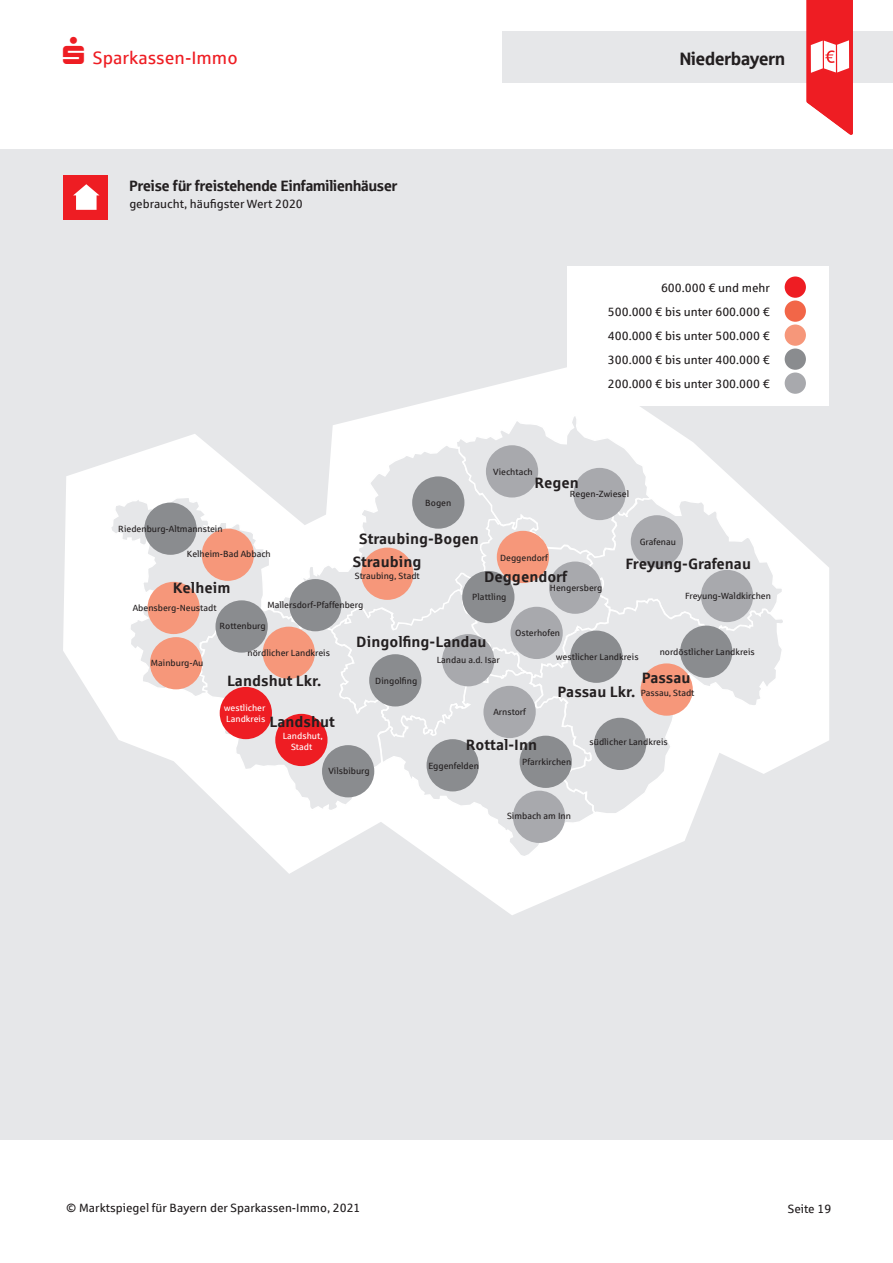
<style>
.page{position:relative;width:893px;height:1263px;background:#fff}
.page>*{position:absolute;margin:0;border:0;box-sizing:border-box;transform-origin:0 0}
.t1{font:18px "Sparkasse Rg";color:#ee1d23}
.t2{font:18px "Sparkasse Head";color:#231f20}
.t3{font:700 15px "Sparkasse Rg";color:#231f20}
.t4{font:15px "Sparkasse Head";color:#231f20}
.t5{font:12px/24px "Sparkasse Rg";color:#231f20;text-align:justify}
.t6{font:9px "Sparkasse Rg";color:#231f20}
.t7{font:9px/10.8px "Sparkasse Rg";color:#fff}
</style>
<div class="page">
<div style="left:0;top:149px;width:893px;height:991px;background:#e6e7e9"></div>
<svg style="left:63px;top:367px;width:766px;height:548px"></svg>
<div style="left:502px;top:32px;width:391px;height:51px;background:#e6e7e9"></div>
<div style="left:63px;top:175px;width:45px;height:44px;background:#ee1d23"></div>
<svg style="left:73px;top:184px;width:26px;height:26px"></svg>
<svg style="left:109px;top:412px;width:675px;height:446px"></svg>
<svg style="left:805px;top:0;width:49px;height:135px;background:#f26064"></svg>
<div style="left:567px;top:266px;width:262px;height:139px;background:#fff"></div>
<div style="left:785px;top:300px;width:21px;height:22px;background:#f26648;border-radius:50%"></div>
<div style="left:785px;top:276px;width:21px;height:22px;background:#ee1d23;border-radius:50%"></div>
<div style="left:785px;top:372px;width:21px;height:22px;background:#a8a9ad;border-radius:50%"></div>
<div style="left:785px;top:348px;width:21px;height:22px;background:#8a8c8f;border-radius:50%"></div>
<div style="left:785px;top:324px;width:21px;height:22px;background:#f6977a;border-radius:50%"></div>
<div style="left:150px;top:637px;width:52px;height:52px;background:#f6977a;border-radius:50%"></div>
<div style="left:322px;top:745px;width:52px;height:52px;background:#8a8c8f;border-radius:50%"></div>
<div style="left:369px;top:654px;width:52px;height:52px;background:#8a8c8f;border-radius:50%"></div>
<div style="left:412px;top:476px;width:52px;height:53px;background:#8a8c8f;border-radius:50%"></div>
<div style="left:486px;top:445px;width:52px;height:52px;background:#a8a9ad;border-radius:50%"></div>
<div style="left:573px;top:468px;width:53px;height:52px;background:#a8a9ad;border-radius:50%"></div>
<div style="left:631px;top:515px;width:52px;height:52px;background:#a8a9ad;border-radius:50%"></div>
<div style="left:701px;top:570px;width:52px;height:52px;background:#a8a9ad;border-radius:50%"></div>
<div style="left:680px;top:626px;width:52px;height:52px;background:#8a8c8f;border-radius:50%"></div>
<div style="left:570px;top:631px;width:53px;height:52px;background:#8a8c8f;border-radius:50%"></div>
<div style="left:640px;top:663px;width:53px;height:53px;background:#f6977a;border-radius:50%"></div>
<div style="left:594px;top:718px;width:52px;height:52px;background:#8a8c8f;border-radius:50%"></div>
<div style="left:513px;top:791px;width:52px;height:52px;background:#a8a9ad;border-radius:50%"></div>
<div style="left:520px;top:736px;width:52px;height:52px;background:#8a8c8f;border-radius:50%"></div>
<div style="left:483px;top:686px;width:53px;height:52px;background:#a8a9ad;border-radius:50%"></div>
<div style="left:427px;top:739px;width:52px;height:52px;background:#8a8c8f;border-radius:50%"></div>
<div style="left:497px;top:531px;width:52px;height:52px;background:#f6977a;border-radius:50%"></div>
<div style="left:549px;top:561px;width:52px;height:53px;background:#a8a9ad;border-radius:50%"></div>
<div style="left:462px;top:571px;width:52px;height:52px;background:#8a8c8f;border-radius:50%"></div>
<div style="left:510px;top:607px;width:53px;height:52px;background:#a8a9ad;border-radius:50%"></div>
<div style="left:361px;top:548px;width:52px;height:52px;background:#f6977a;border-radius:50%"></div>
<div style="left:442px;top:634px;width:52px;height:52px;background:#a8a9ad;border-radius:50%"></div>
<div style="left:220px;top:687px;width:52px;height:52px;background:#ee1d23;border-radius:50%"></div>
<div style="left:275px;top:714px;width:53px;height:52px;background:#ee1d23;border-radius:50%"></div>
<div style="left:289px;top:579px;width:52px;height:52px;background:#8a8c8f;border-radius:50%"></div>
<div style="left:263px;top:627px;width:52px;height:52px;background:#f6977a;border-radius:50%"></div>
<div style="left:215px;top:600px;width:53px;height:53px;background:#8a8c8f;border-radius:50%"></div>
<div style="left:147px;top:582px;width:53px;height:52px;background:#f6977a;border-radius:50%"></div>
<div style="left:144px;top:502px;width:53px;height:53px;background:#8a8c8f;border-radius:50%"></div>
<div style="left:202px;top:529px;width:52px;height:52px;background:#f6977a;border-radius:50%"></div>
<h1 class="t1" style="left:63px;top:47px;width:176px">▲ Sparkassen-Immo</h1>
<h1 class="t2" style="left:680px;top:47px;width:107px">Niederbayern</h1>
<h2 class="t4" style="left:129px;top:176px;width:270px">Preise für freistehende Einfamilienhäuser</h2>
<h3 class="t5" style="left:129px;top:192px;width:175px">gebraucht, häufigster Wert 2020</h3>
<p class="t6" style="left:425px;top:497px;width:28px">Bogen</p>
<p class="t6" style="left:493px;top:466px;width:41px">Viechtach</p>
<h3 class="t5" style="left:608px;top:275px;width:163px;text-indent:53px">600.000 € und mehr 500.000 € bis unter 600.000 € 400.000 € bis unter 500.000 € 300.000 € bis unter 400.000 € 200.000 € bis unter 300.000 €</h3>
<h2 class="t3" style="left:534px;top:473px;width:46px">Regen</h2>
<p class="t6" style="left:570px;top:488px;width:61px">Regen-Zwiesel</p>
<p class="t6" style="left:118px;top:523px;width:106px">Riedenburg-Altmannstein</p>
<p class="t6" style="left:187px;top:548px;width:85px">Kelheim-Bad Abbach</p>
<h2 class="t3" style="left:359px;top:529px;width:121px">Straubing-Bogen</h2>
<p class="t6" style="left:640px;top:536px;width:38px">Grafenau</p>
<p class="t6" style="left:500px;top:552px;width:50px">Deggendorf</p>
<h2 class="t3" style="left:353px;top:552px;width:70px">Straubing</h2>
<h2 class="t3" style="left:625px;top:555px;width:127px">Freyung-Grafenau</h2>
<h2 class="t3" style="left:484px;top:567px;width:85px">Deggendorf</h2>
<p class="t6" style="left:355px;top:570px;width:67px">Straubing, Stadt</p>
<h2 class="t3" style="left:173px;top:578px;width:59px">Kelheim</h2>
<p class="t6" style="left:550px;top:582px;width:54px">Hengersberg</p>
<p class="t6" style="left:685px;top:590px;width:87px">Freyung-Waldkirchen</p>
<p class="t6" style="left:472px;top:592px;width:36px">Plattling</p>
<p class="t6" style="left:267px;top:600px;width:97px">Mallersdorf-Pfaffenberg</p>
<p class="t6" style="left:248px;top:647px;width:84px">nördlicher Landkreis</p>
<p class="t6" style="left:133px;top:602px;width:85px">Abensberg-Neustadt</p>
<p class="t6" style="left:220px;top:620px;width:48px">Rottenburg</p>
<p class="t6" style="left:515px;top:627px;width:46px">Osterhofen</p>
<h2 class="t3" style="left:356px;top:632px;width:132px">Dingolfing-Landau</h2>
<p class="t6" style="left:660px;top:646px;width:97px">nordöstlicher Landkreis</p>
<p class="t6" style="left:556px;top:651px;width:84px">westlicher Landkreis</p>
<p class="t6" style="left:437px;top:655px;width:65px">Landau a.d. Isar</p>
<p class="t6" style="left:151px;top:658px;width:54px">Mainburg-Au</p>
<h2 class="t3" style="left:227px;top:671px;width:96px">Landshut Lkr.</h2>
<p class="t7" style="left:224px;top:702px;width:43px">westlicher<br>Landkreis</p>
<h2 class="t3" style="left:269px;top:712px;width:67px">Landshut</h2>
<p class="t7" style="left:283px;top:730px;width:41px;text-align:center">Landshut,<br>Stadt</p>
<p class="t6" style="left:375px;top:675px;width:44px">Dingolfing</p>
<p class="t6" style="left:328px;top:766px;width:43px">Vilsbiburg</p>
<h2 class="t3" style="left:642px;top:668px;width:50px">Passau</h2>
<p class="t6" style="left:493px;top:706px;width:34px">Arnstorf</p>
<h2 class="t3" style="left:466px;top:735px;width:73px">Rottal-Inn</h2>
<h2 class="t3" style="left:558px;top:682px;width:79px">Passau Lkr.</h2>
<p class="t6" style="left:641px;top:687px;width:55px">Passau, Stadt</p>
<p class="t6" style="left:589px;top:736px;width:80px">südlicher Landkreis</p>
<p class="t6" style="left:428px;top:760px;width:52px">Eggenfelden</p>
<p class="t6" style="left:522px;top:756px;width:51px">Pfarrkirchen</p>
<p class="t6" style="left:507px;top:810px;width:65px">Simbach am Inn</p>
<h3 class="t5" style="left:66px;top:1196px;width:296px">© Marktspiegel für Bayern der Sparkassen-Immo, 2021</h3>
<h3 class="t5" style="left:788px;top:1197px;width:45px">Seite 19</h3>
</div>
